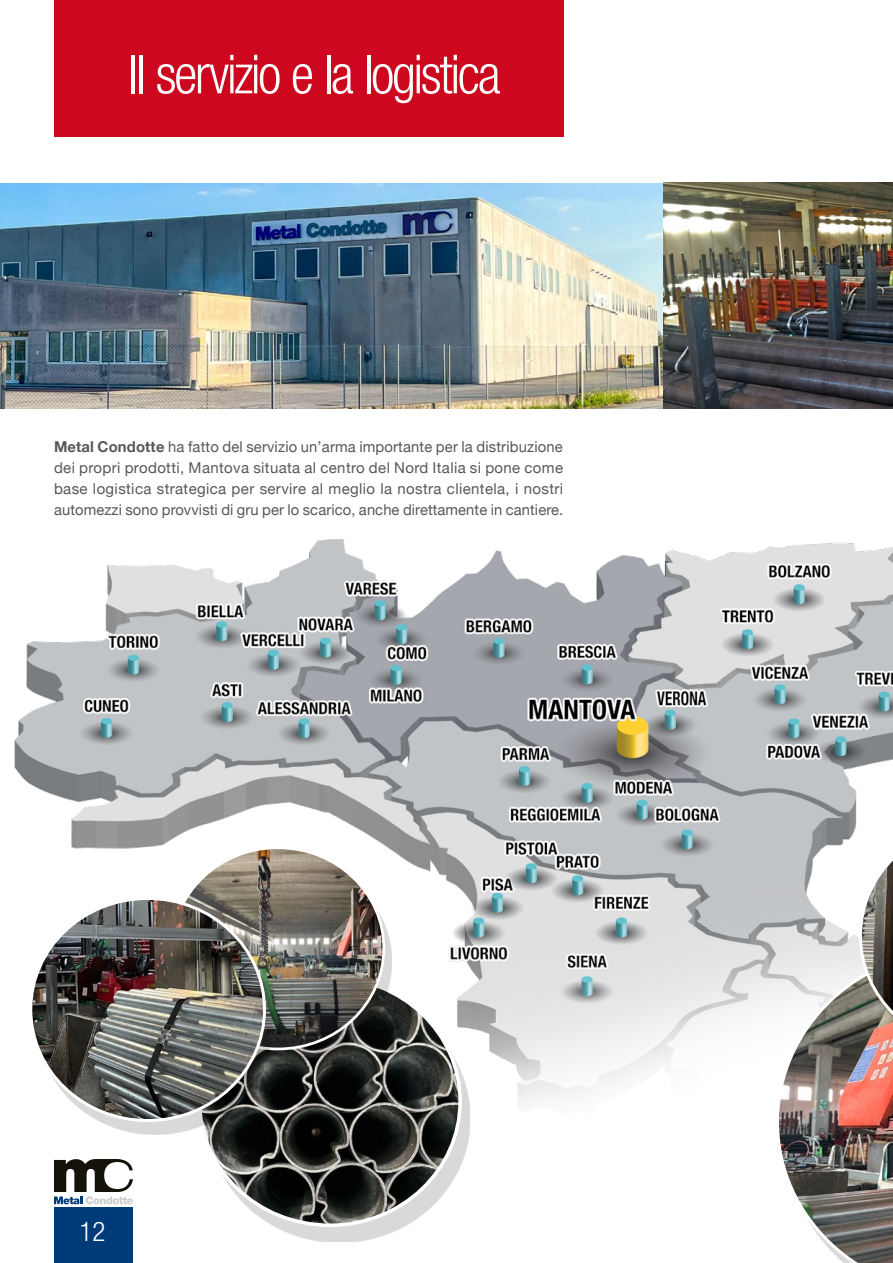
<style>
.page{position:relative;width:893px;height:1263px;background:#fff}
.page>*{position:absolute;margin:0;border:0;box-sizing:border-box;transform-origin:0 0}
.t1{font:300 condensed 54px "Helvetica Neue";letter-spacing:-.045em;color:#fff}
.t2{font:300 condensed 27px "Helvetica Neue";color:#fff}
.t3{font:15px/21px "Helvetica Neue";letter-spacing:.01em;color:#58585a;text-align:justify}
.s1{font-weight:700}
</style>
<div class="page">
<img style="left:14px;top:539px;width:879px;height:706px">
<div style="left:54px;top:0;width:509px;height:136px;background:#cd071e"></div>
<img style="left:0;top:183px;width:893px;height:226px">
<div style="left:209px;top:994px;width:261px;height:248px;background:#000;opacity:.15"></div>
<img style="left:200px;top:977px;width:260px;height:248px">
<div style="left:179px;top:860px;width:212px;height:202px;background:#000;opacity:.15"></div>
<img style="left:172px;top:848px;width:212px;height:201px">
<div style="left:39px;top:912px;width:234px;height:223px;background:#000;opacity:.15"></div>
<img style="left:31px;top:898px;width:233px;height:222px">
<img style="left:776px;top:823px;width:117px;height:440px">
<div style="left:54px;top:1207px;width:78px;height:56px;background:#003b79"></div>
<svg style="left:54px;top:1159px;width:79px;height:45px"></svg>
<h1 class="t1" style="left:128px;top:43px;width:374px">Il servizio e la logistica</h1>
<p class="t3" style="left:54px;top:437px;width:511px"><span class="s1">Metal Condotte</span> ha fatto del servizio un’arma importante per la distribuzione dei propri prodotti, Mantova situata al centro del Nord Italia si pone come base logistica strategica per servire al meglio la nostra clientela, i nostri automezzi sono provvisti di gru per lo scarico, anche direttamente in cantiere.</p>
<h2 class="t2" style="left:80px;top:1216px;width:27px">12</h2>
</div>
